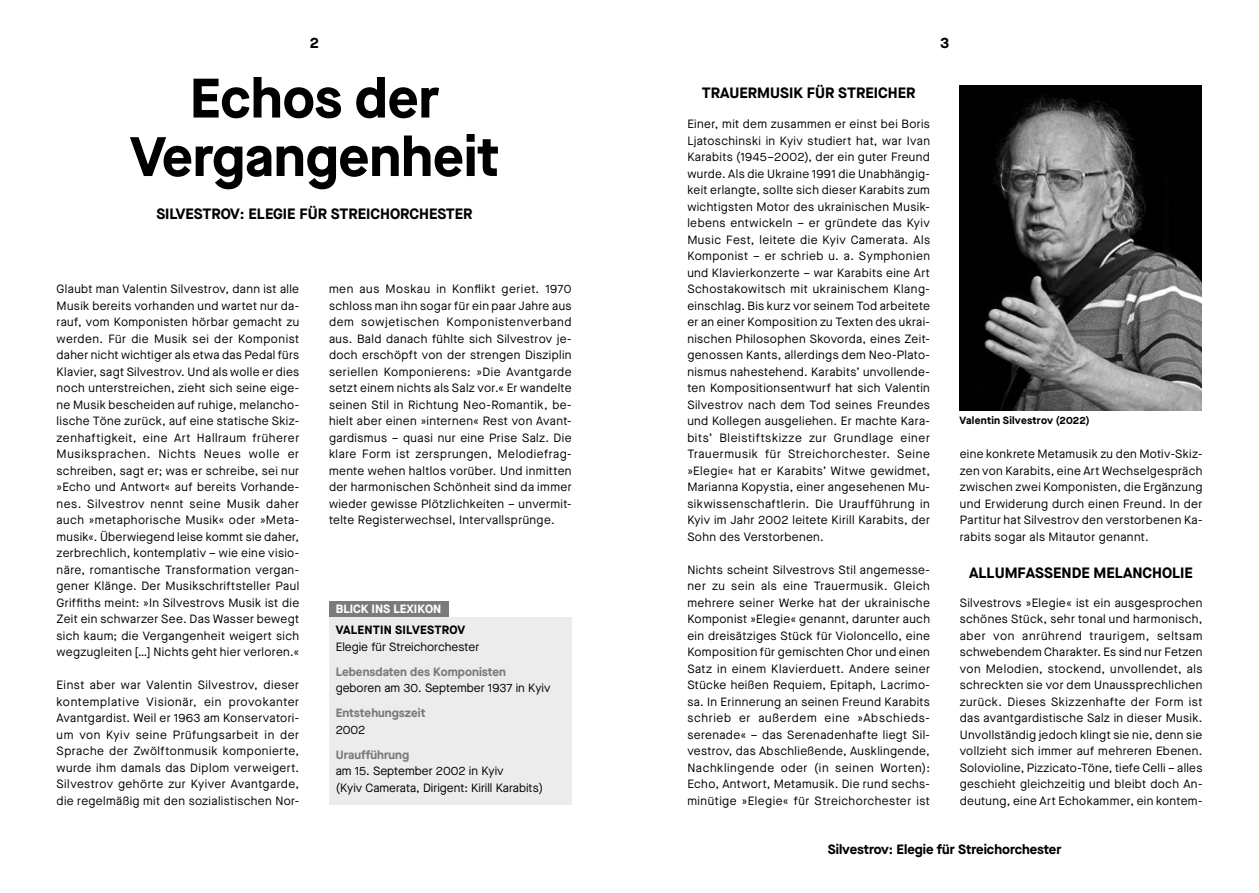
<style>
.page{position:relative;width:1259px;height:893px;background:#fff}
.page>*{position:absolute;margin:0;border:0;box-sizing:border-box;transform-origin:0 0}
.t1{font:700 55.5px/58.5px "Maison Neue";color:#000;text-align:center}
.t2{font:700 15px "Maison Neue";color:#000}
.t3{font:700 13.5px "Maison Neue";color:#000}
.t4{font:12px/16.5px "Maison Neue";letter-spacing:.03em;color:#000;text-align:justify}
.t5{font:12px/16.5px "Maison Neue";color:#000}
.t6{font:700 12px "Maison Neue";color:#7b7b7a}
.t7{font:700 12px "Maison Neue";letter-spacing:.015em;color:#000}
.t8{font:700 12px "Maison Neue";color:#fff}
.t9{font:700 10.5px "Maison Neue";letter-spacing:.025em;color:#000}
</style>
<div class="page">
<div style="left:329px;top:617px;width:243px;height:188px;background:#ececed"></div>
<div style="left:329px;top:601px;width:119px;height:16px;background:#7b7b7a"></div>
<img style="left:959px;top:85px;width:242px;height:325px">
<p class="t2" style="left:310px;top:32px;width:11px">2</p>
<p class="t2" style="left:940px;top:32px;width:11px">3</p>
<h1 class="t1" style="left:130px;top:67px;width:369px">Echos der<br>Vergangenheit</h1>
<p class="t2" style="left:156px;top:203px;width:318px">SILVESTROV: ELEGIE FÜR STREICHORCHESTER</p>
<p class="t4" style="left:57px;top:281px;width:244px">Glaubt man Valentin Silvestrov, dann ist alle Musik bereits vorhanden und wartet nur da&shy;rauf, vom Komponisten hörbar gemacht zu werden. Für die Musik sei der Komponist daher nicht wichtiger als etwa das Pedal fürs Klavier, sagt Silvestrov. Und als wolle er dies noch unterstreichen, zieht sich seine eige&shy;ne Musik bescheiden auf ruhige, melancho&shy;lische Töne zurück, auf eine statische Skiz&shy;zenhaftigkeit, eine Art Hallraum früherer Musiksprachen. Nichts Neues wolle er schreiben, sagt er; was er schreibe, sei nur »Echo und Antwort« auf bereits Vorhande&shy;nes. Silvestrov nennt seine Musik daher auch »metaphorische Musik« oder »Meta&shy;musik«. Überwiegend leise kommt sie daher, zerbrechlich, kontemplativ – wie eine visio&shy;näre, romantische Transformation vergan&shy;gener Klänge. Der Musikschriftsteller Paul Griffiths meint: »In Silvestrovs Musik ist die Zeit ein schwarzer See. Das Wasser bewegt sich kaum; die Vergangenheit weigert sich wegzugleiten […] Nichts geht hier verloren.«</p>
<p class="t4" style="left:57px;top:677px;width:244px">Einst aber war Valentin Silvestrov, dieser kontemplative Visionär, ein provokanter Avantgardist. Weil er 1963 am Konservatori&shy;um von Kyiv seine Prüfungsarbeit in der Sprache der Zwölftonmusik komponierte, wurde ihm damals das Diplom verweigert.<br>Silvestrov gehörte zur Kyiver Avantgarde, die regelmäßig mit den sozialistischen Nor-</p>
<p class="t4" style="left:329px;top:281px;width:244px">men aus Moskau in Konflikt geriet. 1970 schloss man ihn sogar für ein paar Jahre aus dem sowjetischen Komponistenverband aus. Bald danach fühlte sich Silvestrov je&shy;doch erschöpft von der strengen Disziplin seriellen Komponierens: »Die Avantgarde setzt einem nichts als Salz vor.« Er wandelte seinen Stil in Richtung Neo-Romantik, be&shy;hielt aber einen »internen« Rest von Avant&shy;gardismus – quasi nur eine Prise Salz. Die klare Form ist zersprungen, Melodiefrag&shy;mente wehen haltlos vorüber. Und inmitten der harmonischen Schönheit sind da immer wieder gewisse Plötzlichkeiten – unvermit&shy;telte Registerwechsel, Intervallsprünge.</p>
<p class="t8" style="left:336px;top:601px;width:107px">BLICK INS LEXIKON</p>
<p class="t7" style="left:336px;top:622px;width:131px">VALENTIN SILVESTROV</p>
<p class="t5" style="left:336px;top:638px;width:145px">Elegie für Streichorchester</p>
<p class="t6" style="left:336px;top:663px;width:172px">Lebensdaten des Komponisten</p>
<p class="t5" style="left:336px;top:680px;width:216px">geboren am 30. September 1937 in Kyiv</p>
<p class="t6" style="left:336px;top:705px;width:91px">Entstehungszeit</p>
<p class="t4" style="left:336px;top:721px;width:31px">2002</p>
<p class="t6" style="left:336px;top:746px;width:75px">Uraufführung</p>
<p class="t5" style="left:336px;top:763px;width:209px">am 15. September 2002 in Kyiv<br>(Kyiv Camerata, Dirigent: Kirill Karabits)</p>
<p class="t2" style="left:702px;top:82px;width:215px">TRAUERMUSIK FÜR STREICHER</p>
<p class="t4" style="left:687px;top:116px;width:244px">Einer, mit dem zusammen er einst bei Boris Ljatoschinski in Kyiv studiert hat, war Ivan Karabits (1945–2002), der ein guter Freund wurde. Als die Ukraine 1991 die Unabhängig&shy;keit erlangte, sollte sich dieser Karabits zum wichtigsten Motor des ukrainischen Musik&shy;lebens entwickeln – er gründete das Kyiv Music Fest, leitete die Kyiv Camerata. Als Komponist – er schrieb u. a. Symphonien und Klavierkonzerte – war Karabits eine Art Schostakowitsch mit ukrainischem Klang&shy;einschlag. Bis kurz vor seinem Tod arbeitete er an einer Komposition zu Texten des ukrai&shy;nischen Philosophen Skovorda, eines Zeit&shy;genossen Kants, allerdings dem Neo-Plato&shy;nismus nahestehend. Karabits’ unvollende&shy;ten Kompositionsentwurf hat sich Valentin Silvestrov nach dem Tod seines Freundes und Kollegen ausgeliehen. Er machte Kara&shy;bits’ Bleistiftskizze zur Grundlage einer Trauermusik für Streichorchester. Seine »Elegie« hat er Karabits’ Witwe gewidmet, Marianna Kopystia, einer angesehenen Mu&shy;sikwissenschaftlerin. Die Uraufführung in Kyiv im Jahr 2002 leitete Kirill Karabits, der Sohn des Verstorbenen.</p>
<p class="t4" style="left:687px;top:561px;width:244px">Nichts scheint Silvestrovs Stil angemesse&shy;ner zu sein als eine Trauermusik. Gleich mehrere seiner Werke hat der ukrainische Komponist »Elegie« genannt, darunter auch ein dreisätziges Stück für Violoncello, eine Komposition für gemischten Chor und einen Satz in einem Klavierduett. Andere seiner Stücke heißen Requiem, Epitaph, Lacrimo&shy;sa. In Erinnerung an seinen Freund Karabits schrieb er außerdem eine »Abschieds&shy;serenade« – das Serenadenhafte liegt Sil&shy;vestrov, das Abschließende, Ausklingende, Nachklingende oder (in seinen Worten):<br>Echo, Antwort, Metamusik. Die rund sechs&shy;minütige »Elegie« für Streichorchester ist</p>
<p class="t9" style="left:959px;top:413px;width:132px">Valentin Silvestrov (2022)</p>
<p class="t4" style="left:959px;top:446px;width:244px">eine konkrete Metamusik zu den Motiv-Skiz&shy;zen von Karabits, eine Art Wechselgespräch zwischen zwei Komponisten, die Ergänzung und Erwiderung durch einen Freund. In der Partitur hat Silvestrov den verstorbenen Ka&shy;rabits sogar als Mitautor genannt.</p>
<p class="t2" style="left:969px;top:563px;width:225px">ALLUMFASSENDE MELANCHOLIE</p>
<p class="t4" style="left:959px;top:594px;width:244px">Silvestrovs »Elegie« ist ein ausgesprochen schönes Stück, sehr tonal und harmonisch, aber von anrührend traurigem, seltsam schwebendem Charakter. Es sind nur Fetzen von Melodien, stockend, unvollendet, als schreckten sie vor dem Unaussprechlichen zurück. Dieses Skizzenhafte der Form ist das avantgardistische Salz in dieser Musik.<br>Unvollständig jedoch klingt sie nie, denn sie vollzieht sich immer auf mehreren Ebenen.<br>Solovioline, Pizzicato-Töne, tiefe Celli – alles geschieht gleichzeitig und bleibt doch An&shy;deutung, eine Art Echokammer, ein kontem-</p>
<p class="t3" style="left:828px;top:840px;width:235px">Silvestrov: Elegie für Streichorchester</p>
</div>
